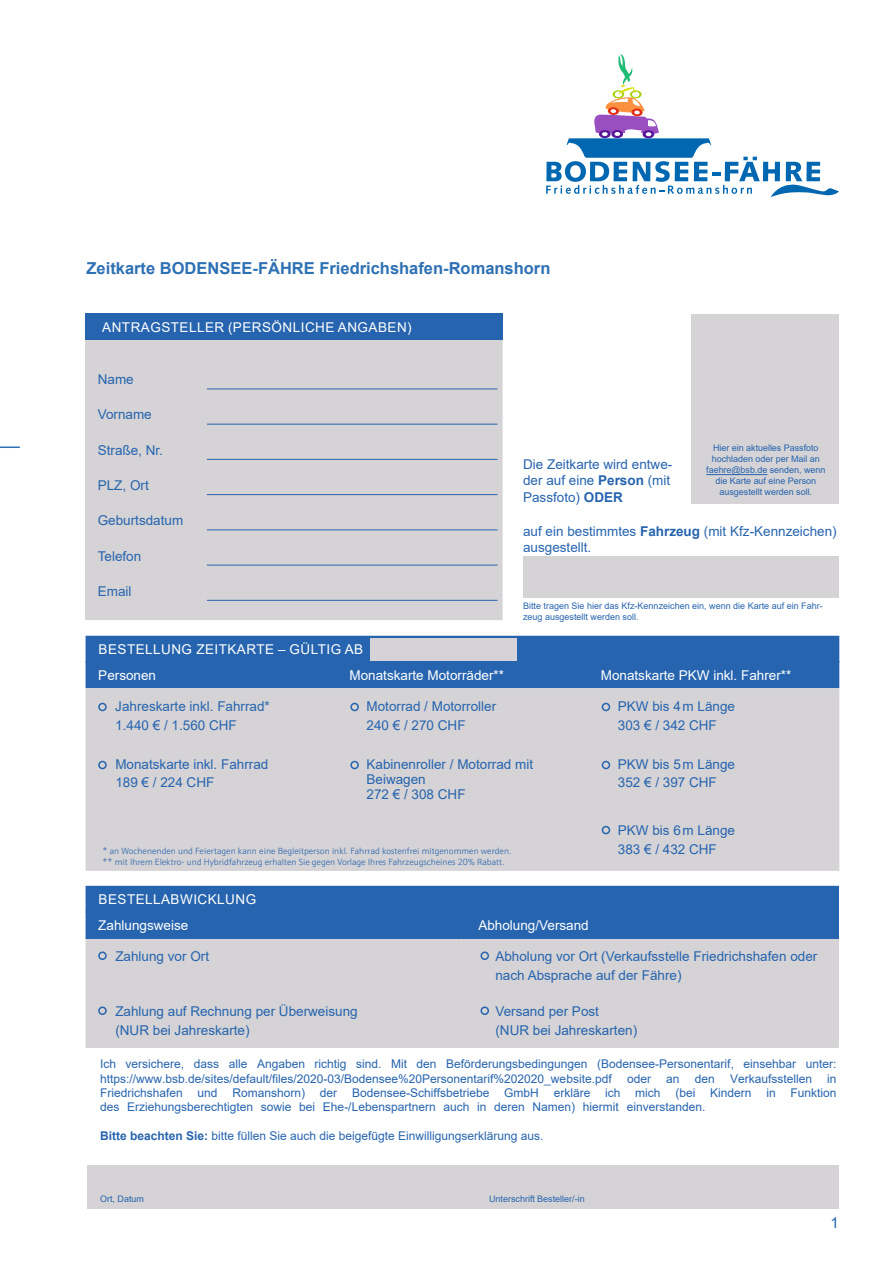
<style>
.page{position:relative;width:893px;height:1263px;background:#fff}
.page>*{position:absolute;margin:0;border:0;box-sizing:border-box;transform-origin:0 0}
.t1{font:700 16.5px "Arial";color:#2e70b4}
.t2{font:15px "Arial";color:#2664af}
.Zelle-Mitte{font:13.5px/16.2px "Arial";color:#2664af}
.Zelle{font:13.5px/18px "Arial";color:#2664af}
.Tabelle-Kopf{font:13.5px "Arial";color:#fff}
.Tabelle-Kopf-2{font:13.5px "Arial";letter-spacing:.035em;color:#fff}
.t3{font:12px/14.4px "Arial";color:#2664af}
.t4{font:9px/10.8px "Arial";color:#2664af}
.Tabelle-Kopf-3{font:300 9px "Schnebel Sans Pro";color:#2664af}
.s1{font-weight:700}
.s2{font-style:inherit}
</style>
<div class="page">
<hr style="left:0;top:446px;width:20px;height:2px;background:#2e70b4">
<div style="left:85px;top:314px;width:418px;height:26px;background:#2664af"></div>
<div style="left:85px;top:340px;width:418px;height:280px;background:#d5d3d5"></div>
<div style="left:86px;top:636px;width:753px;height:52px;background:#2664af"></div>
<div style="left:86px;top:688px;width:753px;height:183px;background:#d5d3d5"></div>
<hr style="left:86px;top:661px;width:125px;height:2px;background:#2664af">
<hr style="left:211px;top:661px;width:126px;height:2px;background:#2664af">
<hr style="left:337px;top:661px;width:125px;height:2px;background:#2664af">
<hr style="left:462px;top:661px;width:126px;height:2px;background:#2664af">
<hr style="left:588px;top:661px;width:126px;height:2px;background:#2664af">
<hr style="left:714px;top:661px;width:125px;height:2px;background:#2664af">
<div style="left:691px;top:314px;width:147px;height:190px;background:#d5d3d5"></div>
<div style="left:523px;top:557px;width:315px;height:41px;background:#d5d3d5"></div>
<div style="left:370px;top:638px;width:147px;height:22px;background:#d5d3d5"></div>
<div style="left:98px;top:703px;width:9px;height:8px;border:2px solid #2664af;border-radius:50%"></div>
<div style="left:350px;top:703px;width:9px;height:8px;border:2px solid #2664af;border-radius:50%"></div>
<div style="left:602px;top:703px;width:8px;height:8px;border:2px solid #2664af;border-radius:50%"></div>
<div style="left:98px;top:761px;width:9px;height:8px;border:2px solid #2664af;border-radius:50%"></div>
<div style="left:350px;top:761px;width:9px;height:8px;border:2px solid #2664af;border-radius:50%"></div>
<div style="left:602px;top:761px;width:8px;height:8px;border:2px solid #2664af;border-radius:50%"></div>
<div style="left:602px;top:826px;width:8px;height:8px;border:2px solid #2664af;border-radius:50%"></div>
<svg style="left:546px;top:54px;width:293px;height:143px"></svg>
<hr style="left:207px;top:389px;width:290px;height:1px;background:#2664af">
<hr style="left:207px;top:424px;width:290px;height:1px;background:#2664af">
<hr style="left:207px;top:459px;width:290px;height:1px;background:#2664af">
<hr style="left:207px;top:494px;width:290px;height:1px;background:#2664af">
<hr style="left:207px;top:530px;width:290px;height:1px;background:#2664af">
<hr style="left:207px;top:600px;width:290px;height:1px;background:#2664af">
<hr style="left:207px;top:565px;width:290px;height:1px;background:#2664af">
<div style="left:86px;top:886px;width:753px;height:51px;background:#2664af"></div>
<div style="left:86px;top:939px;width:753px;height:109px;background:#d5d3d5"></div>
<hr style="left:86px;top:911px;width:375px;height:2px;background:#2664af">
<hr style="left:461px;top:911px;width:378px;height:2px;background:#2664af">
<hr style="left:86px;top:937px;width:375px;height:2px;background:#2664af">
<hr style="left:461px;top:937px;width:378px;height:2px;background:#2664af">
<div style="left:87px;top:1166px;width:752px;height:43px;background:#d5d3d5"></div>
<div style="left:480px;top:951px;width:9px;height:9px;border:2px solid #2664af;border-radius:50%"></div>
<div style="left:98px;top:951px;width:9px;height:9px;border:2px solid #2664af;border-radius:50%"></div>
<div style="left:480px;top:1006px;width:9px;height:9px;border:2px solid #2664af;border-radius:50%"></div>
<div style="left:98px;top:1006px;width:9px;height:9px;border:2px solid #2664af;border-radius:50%"></div>
<hr style="left:706px;top:474px;width:61px;height:1px;background:#2664af">
<p class="t1" style="left:87px;top:256px;width:465px">Zeitkarte BODENSEE-FÄHRE Friedrichshafen-Romanshorn</p>
<p class="Tabelle-Kopf-2" style="left:102px;top:318px;width:311px">ANTRAGSTELLER (PERSÖNLICHE ANGABEN)</p>
<p class="Zelle-Mitte" style="left:98px;top:371px;width:38px">Name</p>
<p class="Zelle-Mitte" style="left:98px;top:406px;width:56px">Vorname</p>
<p class="Zelle-Mitte" style="left:98px;top:442px;width:67px">Straße, Nr.</p>
<p class="Zelle-Mitte" style="left:98px;top:477px;width:53px">PLZ, Ort</p>
<p class="Zelle-Mitte" style="left:98px;top:512px;width:87px">Geburtsdatum</p>
<p class="Zelle-Mitte" style="left:98px;top:548px;width:45px">Telefon</p>
<p class="Zelle-Mitte" style="left:98px;top:583px;width:35px">Email</p>
<p class="Zelle-Mitte" style="left:523px;top:456px;width:151px">Die Zeitkarte wird entwe&shy;der auf eine <span class="s1">Person</span> (mit<br>Passfoto) <span class="s1">ODER</span></p>
<p class="t4" style="left:706px;top:443px;width:121px;text-align:center">Hier ein aktuelles Passfoto <span class="s2">hochladen</span> oder per Mail an faehre@bsb.de senden, wenn die Karte auf eine Person ausgestellt werden soll.</p>
<p class="Zelle-Mitte" style="left:523px;top:523px;width:315px">auf ein bestimmtes <span class="s1">Fahrzeug</span> (mit Kfz-Kennzeichen) ausgestellt.</p>
<p class="t4" style="left:523px;top:601px;width:301px">Bitte tragen Sie hier das Kfz-Kennzeichen ein, wenn die Karte auf ein Fahr&shy;zeug ausgestellt werden soll.</p>
<p class="Tabelle-Kopf-2" style="left:99px;top:640px;width:266px">BESTELLUNG ZEITKARTE – GÜLTIG AB</p>
<p class="Tabelle-Kopf" style="left:98px;top:666px;width:59px">Personen</p>
<p class="Tabelle-Kopf" style="left:350px;top:666px;width:156px">Monatskarte Motorräder**</p>
<p class="Tabelle-Kopf" style="left:601px;top:666px;width:192px">Monatskarte PKW inkl. Fahrer**</p>
<p class="Zelle" style="left:115px;top:697px;width:156px">Jahreskarte inkl. Fahrrad*</p>
<p class="Zelle" style="left:115px;top:716px;width:123px">1.440 € / 1.560 CHF</p>
<p class="Zelle" style="left:366px;top:697px;width:131px">Motorrad / Motorroller</p>
<p class="Zelle" style="left:366px;top:716px;width:101px">240 € / 270 CHF</p>
<p class="Zelle" style="left:618px;top:697px;width:119px">PKW bis 4m Länge</p>
<p class="Zelle" style="left:618px;top:716px;width:101px">303 € / 342 CHF</p>
<p class="Zelle" style="left:115px;top:755px;width:155px">Monatskarte inkl. Fahrrad<br>189 € / 224 CHF</p>
<p class="Zelle" style="left:367px;top:757px;width:168px;line-height:15px">Kabinenroller / Motorrad mit<br>Beiwagen<br>272 € / 308 CHF</p>
<p class="Zelle" style="left:618px;top:755px;width:119px">PKW bis 5m Länge<br>352 € / 397 CHF</p>
<p class="Zelle" style="left:618px;top:821px;width:119px">PKW bis 6m Länge</p>
<p class="Zelle" style="left:618px;top:840px;width:101px">383 € / 432 CHF</p>
<p class="Tabelle-Kopf-3" style="left:102px;top:845px;width:411px">* an Wochenenden und Feiertagen kann eine Begleitperson inkl. Fahrrad kostenfrei mitgenommen werden.</p>
<p class="Tabelle-Kopf-3" style="left:102px;top:856px;width:404px">** mit Ihrem Elektro- und Hybridfahrzeug erhalten Sie gegen Vorlage Ihres Fahrzeugscheines 20% Rabatt.</p>
<p class="Tabelle-Kopf-2" style="left:99px;top:890px;width:159px">BESTELLABWICKLUNG</p>
<p class="Tabelle-Kopf" style="left:98px;top:916px;width:92px">Zahlungsweise</p>
<p class="Tabelle-Kopf" style="left:478px;top:916px;width:112px">Abholung/Versand</p>
<p class="Zelle-Mitte" style="left:115px;top:948px;width:95px">Zahlung vor Ort</p>
<p class="Zelle-Mitte" style="left:495px;top:946px;width:323px;line-height:19.5px">Abholung vor Ort (Verkaufsstelle Friedrichshafen oder nach Absprache auf der Fähre)</p>
<p class="Zelle-Mitte" style="left:115px;top:1001px;width:244px;line-height:19.5px">Zahlung auf Rechnung per Überweisung (NUR bei Jahreskarte)</p>
<p class="Zelle-Mitte" style="left:495px;top:1001px;width:143px;line-height:19.5px">Versand per Post<br>(NUR bei Jahreskarten)</p>
<p class="t3" style="left:100px;top:1057px;width:738px">Ich versichere, dass alle Angaben richtig sind. Mit den Beförderungsbedingungen (Bodensee-Personentarif, einsehbar unter: https://www.bsb.de/sites/default/files/2020-03/Bodensee%20Personentarif%202020_website.pdf</p>
<p class="t3" style="left:627px;top:1071px;width:26px">oder</p>
<p class="t3" style="left:666px;top:1071px;width:15px">an</p>
<p class="t3" style="left:695px;top:1071px;width:22px">den</p>
<p class="t3" style="left:730px;top:1071px;width:84px">Verkaufsstellen</p>
<p class="t3" style="left:100px;top:1071px;width:738px;text-align:justify;text-indent:727px">in Friedrichshafen und Romanshorn) der Bodensee-Schiffsbetriebe GmbH erkläre ich mich (bei Kindern in Funktion des Erziehungsberechtigten sowie bei Ehe-/Lebenspartnern auch in deren Namen) hiermit einverstanden.</p>
<p class="t3" style="left:100px;top:1129px;width:445px"><span class="s1">Bitte beachten Sie:</span> bitte füllen Sie auch die beigefügte Einwilligungserklärung aus.</p>
<p class="t4" style="left:100px;top:1193px;width:46px">Ort, Datum</p>
<p class="t4" style="left:489px;top:1193px;width:97px">Unterschrift Besteller/-in</p>
<p class="t2" style="left:831px;top:1213px;width:10px">1</p>
</div>
